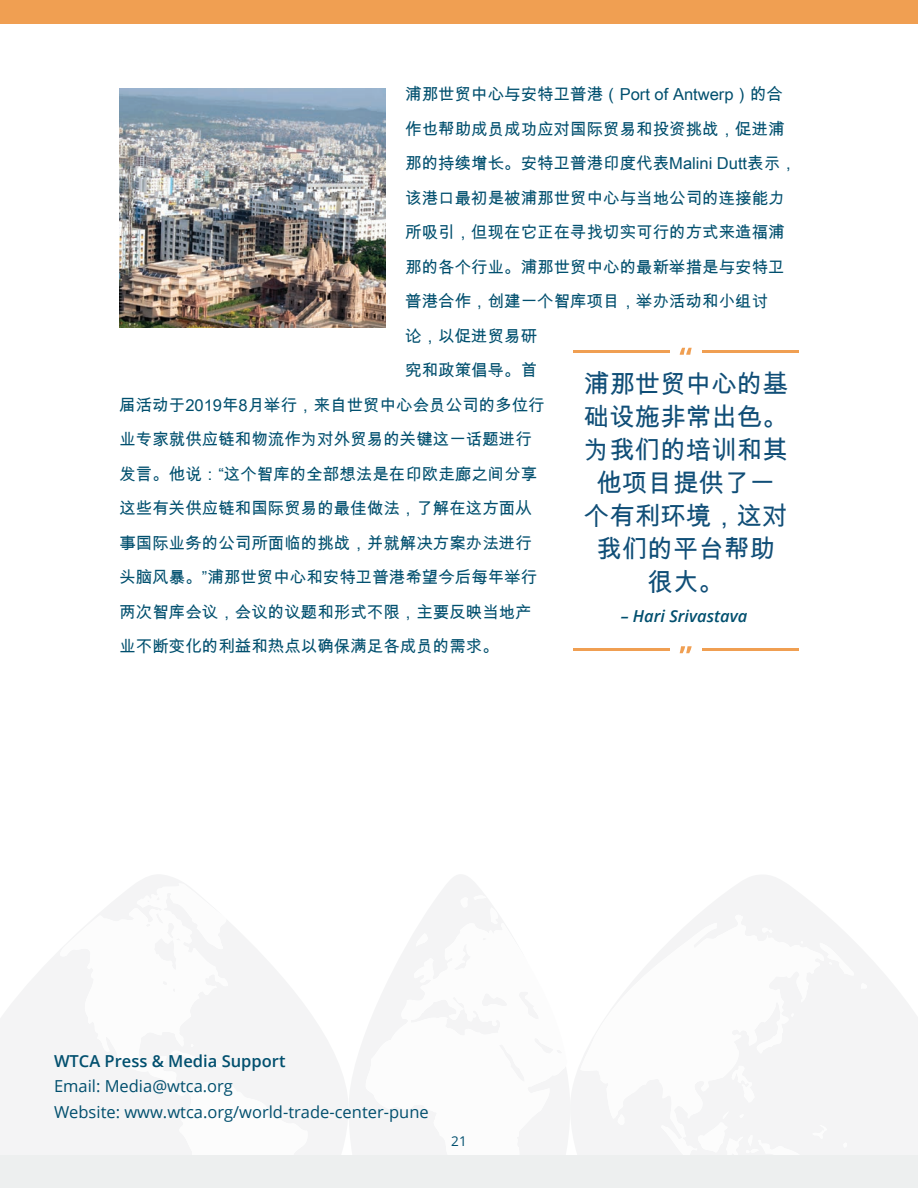
<style>
.page{position:relative;width:918px;height:1188px;background:#fff}
.page>*{position:absolute;margin:0;border:0;box-sizing:border-box;transform-origin:0 0}
.t1{font:25.5px/33px "Arial Unicode MS";color:#104e77;text-align:center}
.t2{font:16.5px "Arial Unicode MS";color:#014f6e}
.t3{font:16.5px/25.5px "Open Sans";color:#014f6e}
.t4{font:600 16.5px "Open Sans";color:#014f6e}
.t5{font:italic 600 16.5px "Open Sans";color:#014f6e}
.t6{font:13.5px "Open Sans";color:#014f6e}
</style>
<div class="page">
<svg style="left:137px;top:875px;width:211px;height:280px"></svg>
<svg style="left:349px;top:875px;width:221px;height:280px"></svg>
<svg style="left:570px;top:875px;width:348px;height:280px;fill:#f4f4f5"></svg>
<svg style="left:460px;top:895px;width:38px;height:28px"></svg>
<svg style="left:365px;top:923px;width:203px;height:232px"></svg>
<svg style="left:843px;top:1143px;width:4px;height:4px"></svg>
<svg style="left:580px;top:915px;width:245px;height:240px"></svg>
<svg style="left:761px;top:928px;width:11px;height:5px"></svg>
<svg style="left:819px;top:943px;width:36px;height:32px"></svg>
<svg style="left:861px;top:983px;width:6px;height:6px"></svg>
<svg style="left:791px;top:1013px;width:4px;height:4px"></svg>
<svg style="left:730px;top:1066px;width:25px;height:36px"></svg>
<svg style="left:617px;top:1114px;width:9px;height:11px"></svg>
<div style="left:697px;top:1111px;width:130px;height:44px;background:#f4f4f5"></div>
<svg style="left:0;top:883px;width:308px;height:272px;fill:#f4f4f5"></svg>
<div style="left:0;top:1155px;width:918px;height:33px;background:#edefef"></div>
<div style="left:0;top:0;width:918px;height:24px;background:#f09f52"></div>
<img style="left:119px;top:89px;width:266px;height:238px">
<hr style="left:573px;top:350px;width:97px;height:2px;background:#f09f52">
<svg style="left:680px;top:348px;width:12px;height:7px"></svg>
<hr style="left:702px;top:350px;width:97px;height:2px;background:#f09f52">
<svg style="left:680px;top:646px;width:12px;height:7px"></svg>
<hr style="left:573px;top:649px;width:96px;height:2px;background:#f09f52">
<hr style="left:702px;top:649px;width:97px;height:2px;background:#f09f52">
<p class="t2" style="left:405px;top:83px;width:379px">浦那世贸中心与安特卫普港（Port of Antwerp）的合</p>
<p class="t2" style="left:405px;top:117px;width:381px">作也帮助成员成功应对国际贸易和投资挑战，促进浦</p>
<p class="t2" style="left:405px;top:152px;width:393px">那的持续增长。安特卫普港印度代表Malini Dutt表示，</p>
<p class="t2" style="left:405px;top:186px;width:381px">该港口最初是被浦那世贸中心与当地公司的连接能力</p>
<p class="t2" style="left:405px;top:221px;width:381px">所吸引，但现在它正在寻找切实可行的方式来造福浦</p>
<p class="t2" style="left:405px;top:255px;width:381px">那的各个行业。浦那世贸中心的最新举措是与安特卫</p>
<p class="t2" style="left:405px;top:290px;width:364px">普港合作，创建一个智库项目，举办活动和小组讨</p>
<p class="t2" style="left:405px;top:324px;width:133px">论，以促进贸易研</p>
<p class="t2" style="left:405px;top:359px;width:133px">究和政策倡导。首</p>
<p class="t2" style="left:119px;top:393px;width:427px">届活动于2019年8月举行，来自世贸中心会员公司的多位行</p>
<p class="t2" style="left:119px;top:428px;width:414px">业专家就供应链和物流作为对外贸易的关键这一话题进行</p>
<p class="t2" style="left:119px;top:462px;width:419px">发言。他说：“这个智库的全部想法是在印欧走廊之间分享</p>
<p class="t2" style="left:119px;top:497px;width:414px">这些有关供应链和国际贸易的最佳做法，了解在这方面从</p>
<p class="t2" style="left:119px;top:531px;width:414px">事国际业务的公司所面临的挑战，并就解决方案办法进行</p>
<p class="t2" style="left:119px;top:566px;width:419px">头脑风暴。”浦那世贸中心和安特卫普港希望今后每年举行</p>
<p class="t2" style="left:119px;top:600px;width:414px">两次智库会议，会议的议题和形式不限，主要反映当地产</p>
<p class="t2" style="left:119px;top:635px;width:381px">业不断变化的利益和热点以确保满足各成员的需求。</p>
<h1 class="t1" style="left:584px;top:367px;width:205px">浦那世贸中心的基础设施非常出色。为我们的培训和其他项目提供了一个有利环境，这对我们的平台帮助很大。</h1>
<p class="t5" style="left:621px;top:604px;width:128px">– Hari Srivastava</p>
<p class="t4" style="left:54px;top:1049px;width:233px">WTCA Press &amp; Media Support</p>
<p class="t3" style="left:54px;top:1073px;width:376px">Email: Media@wtca.org<br>Website: www.wtca.org/world-trade-center-pune</p>
<p class="t6" style="left:451px;top:1132px;width:17px">21</p>
</div>
